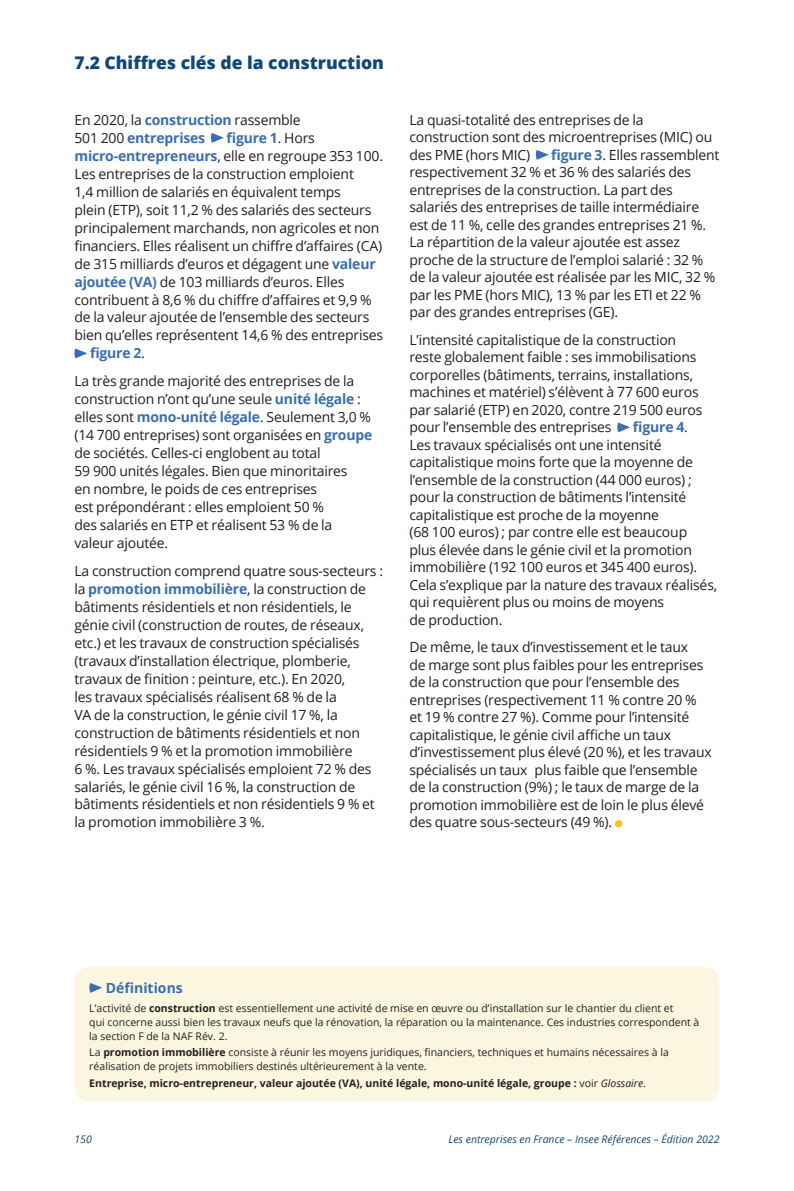
<style>
.page{position:relative;width:794px;height:1191px;background:#fff}
.page>*{position:absolute;margin:0;border:0;box-sizing:border-box;transform-origin:0 0}
.t1{font:800 17.5px "Open Sans";color:#11487b}
.t2{font:14px/17.5px "Open Sans";letter-spacing:-.015em;color:#231f20}
.t3{font:700 14px "Open Sans";color:#396eb7}
.t4{font:10.5px/14px "Open Sans";color:#231f20}
.t5{font:700 10.5px "Open Sans";color:#231f20}
.t6{font:italic 10.5px "Open Sans";color:#11487b}
.s1{font-weight:700;color:#396eb7}
.s2{font-weight:400;color:#231f20}
.s3{font-weight:700}
.s4{font-weight:400}
.s5{font-weight:400;font-style:italic}
</style>
<div class="page">
<svg style="left:211px;top:133px;width:13px;height:10px"></svg>
<svg style="left:74px;top:348px;width:13px;height:10px"></svg>
<svg style="left:535px;top:150px;width:13px;height:10px"></svg>
<svg style="left:617px;top:422px;width:13px;height:10px"></svg>
<div style="left:615px;top:820px;width:7px;height:7px;background:#fec128;border-radius:50%"></div>
<div style="left:74px;top:967px;width:645px;height:134px;background:#fbf6e0;border-radius:15px"></div>
<svg style="left:89px;top:983px;width:13px;height:9px"></svg>
<p class="t1" style="left:74px;top:49px;width:311px">7.2 Chiffres clés de la construction</p>
<p class="t2" style="left:74px;top:110px;width:228px;line-height:18px">En 2020, la <span class="s1">construction</span> rassemble<br>501 200 <span class="s1">entreprises</span></p>
<p class="t3" style="left:226px;top:128px;width:90px">figure 1<span class="s2">. Hors</span></p>
<p class="t2" style="left:74px;top:147px;width:310px"><span class="s1">micro‑entrepreneurs</span>, elle en regroupe 353 100.</p>
<p class="t2" style="left:74px;top:165px;width:281px">Les entreprises de la construction emploient</p>
<p class="t2" style="left:74px;top:182px;width:268px">1,4 million de salariés en équivalent temps</p>
<p class="t2" style="left:74px;top:200px;width:298px">plein (ETP), soit 11,2 % des salariés des secteurs</p>
<p class="t2" style="left:74px;top:218px;width:306px">principalement marchands, non agricoles et non</p>
<p class="t2" style="left:74px;top:236px;width:309px">financiers. Elles réalisent un chiffre d’affaires (CA)</p>
<p class="t2" style="left:74px;top:254px;width:303px">de 315 milliards d’euros et dégagent une <span class="s1">valeur</span></p>
<p class="t2" style="left:74px;top:272px;width:271px"><span class="s1">ajoutée (VA)</span> de 103 milliards d’euros. Elles</p>
<p class="t2" style="left:74px;top:290px;width:299px">contribuent à 8,6 % du chiffre d’affaires et 9,9 %</p>
<p class="t2" style="left:74px;top:308px;width:296px">de la valeur ajoutée de l’ensemble des secteurs</p>
<p class="t2" style="left:74px;top:326px;width:310px">bien qu’elles représentent 14,6 % des entreprises</p>
<p class="t3" style="left:90px;top:343px;width:56px">figure 2<span class="s2">.</span></p>
<p class="t2" style="left:74px;top:372px;width:299px;line-height:18px">La très grande majorité des entreprises de la construction n’ont qu’une seule <span class="s1">unité légale</span> : elles sont <span class="s1">mono‑unité légale</span>. Seulement 3,0 % (14 700 entreprises) sont organisées en <span class="s1">groupe </span>de sociétés. Celles‑ci englobent au total<br>59 900 unités légales. Bien que minoritaires<br>en nombre, le poids de ces entreprises<br>est prépondérant : elles emploient 50 %<br>des salariés en ETP et réalisent 53 % de la valeur ajoutée.</p>
<p class="t2" style="left:74px;top:561px;width:310px;line-height:18px">La construction comprend quatre sous‑secteurs : la <span class="s1">promotion immobilière</span>, la construction de bâtiments résidentiels et non résidentiels, le génie civil (construction de routes, de réseaux, etc.) et les travaux de construction spécialisés (travaux d’installation électrique, plomberie, travaux de finition : peinture, etc.). En 2020,<br>les travaux spécialisés réalisent 68 % de la<br>VA de la construction, le génie civil 17 %, la construction de bâtiments résidentiels et non résidentiels 9 % et la promotion immobilière<br>6 %. Les travaux spécialisés emploient 72 % des salariés, le génie civil 16 %, la construction de bâtiments résidentiels et non résidentiels 9 % et la promotion immobilière 3 %.</p>
<p class="t2" style="left:409px;top:111px;width:304px">La quasi‑totalité des entreprises de la construction sont des microentreprises (MIC) ou des PME (hors MIC)</p>
<p class="t2" style="left:409px;top:146px;width:312px;text-indent:142px"><span class="s1">figure 3</span>. Elles rassemblent respectivement 32 % et 36 % des salariés des entreprises de la construction. La part des salariés des entreprises de taille intermédiaire est de 11 %, celle des grandes entreprises 21 %.<br>La répartition de la valeur ajoutée est assez proche de la structure de l’emploi salarié : 32 % de la valeur ajoutée est réalisée par les MIC, 32 % par les PME (hors MIC), 13 % par les ETI et 22 % par des grandes entreprises (GE).</p>
<p class="t2" style="left:409px;top:331px;width:295px">L’intensité capitalistique de la construction reste globalement faible : ses immobilisations corporelles (bâtiments, terrains, installations, machines et matériel) s’élèvent à 77 600 euros par salarié (ETP) en 2020, contre 219 500 euros pour l’ensemble des entreprises</p>
<p class="t2" style="left:409px;top:418px;width:309px;text-indent:223px"><span class="s1">figure 4</span>.<br>Les travaux spécialisés ont une intensité capitalistique moins forte que la moyenne de l’ensemble de la construction (44 000 euros) ; pour la construction de bâtiments l’intensité capitalistique est proche de la moyenne<br>(68 100 euros) ; par contre elle est beaucoup plus élevée dans le génie civil et la promotion immobilière (192 100 euros et 345 400 euros).<br>Cela s’explique par la nature des travaux réalisés, qui requièrent plus ou moins de moyens<br>de production.</p>
<p class="t2" style="left:409px;top:638px;width:304px">De même, le taux d’investissement et le taux<br>de marge sont plus faibles pour les entreprises de la construction que pour l’ensemble des entreprises (respectivement 11 % contre 20 % et 19 % contre 27 %). Comme pour l’intensité capitalistique, le génie civil affiche un taux d’investissement plus élevé (20 %), et les travaux spécialisés un taux plus faible que l’ensemble de la construction (9%) ; le taux de marge de la promotion immobilière est de loin le plus élevé des quatre sous‑secteurs (49 %).</p>
<p class="t3" style="left:106px;top:977px;width:78px">Définitions</p>
<p class="t4" style="left:89px;top:1000px;width:611px">L’activité de <span class="s3">construction</span> est essentiellement une activité de mise en œuvre ou d’installation sur le chantier du client et<br>qui concerne aussi bien les travaux neufs que la rénovation, la réparation ou la maintenance. Ces industries correspondent à la section F de la NAF Rév. 2.</p>
<p class="t4" style="left:89px;top:1045px;width:581px">La <span class="s3">promotion immobilière</span> consiste à réunir les moyens juridiques, financiers, techniques et humains nécessaires à la réalisation de projets immobiliers destinés ultérieurement à la vente.</p>
<p class="t5" style="left:89px;top:1075px;width:558px">Entreprise, micro‑entrepreneur, valeur ajoutée (VA), unité légale, mono‑unité légale, groupe : <span class="s4">voir</span> <span class="s5">Glossaire</span><span class="s4">.</span></p>
<p class="t6" style="left:74px;top:1132px;width:19px">150</p>
<p class="t6" style="left:448px;top:1132px;width:272px">Les entreprises en France – Insee Références – Édition 2022</p>
</div>
